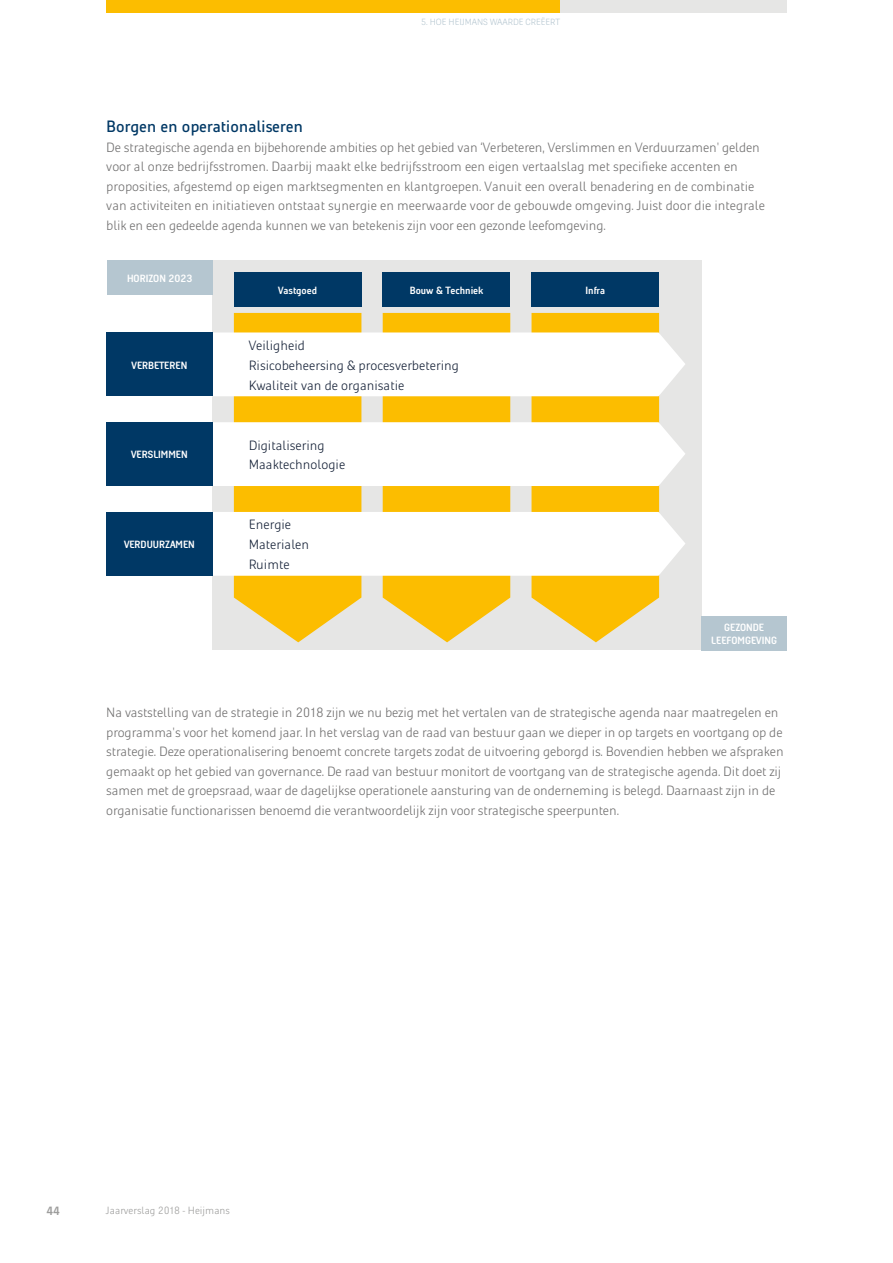
<style>
.page{position:relative;width:893px;height:1263px;background:#fff}
.page>*{position:absolute;margin:0;border:0;box-sizing:border-box;transform-origin:0 0}
.t1{font:16.5px "Heijmans";letter-spacing:-.01em;color:#003865}
.t2{font:300 13.5px/19.5px "Heijmans";letter-spacing:-.01em;color:#706f6f}
.t3{font:300 13.5px/19.8px "Heijmans";color:#152137}
.t4{font:700 12px "Heijmans Con";color:#9d9d9c}
.t5{font:700 10.5px/12.6px "Heijmans Con";color:#fff;text-align:center}
.t6{font:300 10.5px "Heijmans";color:#9d9d9c}
.t7{font:300 9px "Heijmans";color:#b5c6d0}
</style>
<div class="page">
<div style="left:711px;top:0;width:76px;height:13px;background:#e6e6e5"></div>
<div style="left:635px;top:0;width:76px;height:13px;background:#e6e6e5"></div>
<div style="left:560px;top:0;width:75px;height:13px;background:#e6e6e5"></div>
<div style="left:106px;top:0;width:454px;height:13px;background:#fcbd00"></div>
<div style="left:213px;top:260px;width:489px;height:390px;background:#e6e6e5"></div>
<div style="left:234px;top:273px;width:127px;height:34px;background:#003865"></div>
<div style="left:383px;top:273px;width:127px;height:34px;background:#003865"></div>
<div style="left:531px;top:273px;width:128px;height:34px;background:#003865"></div>
<svg style="left:212px;top:313px;width:473px;height:329px;background:#fae8b2"></svg>
<div style="left:702px;top:616px;width:85px;height:34px;background:#b5c6d0"></div>
<div style="left:107px;top:260px;width:106px;height:35px;background:#b5c6d0"></div>
<div style="left:106px;top:332px;width:107px;height:64px;background:#003865"></div>
<div style="left:106px;top:422px;width:107px;height:64px;background:#003865"></div>
<div style="left:106px;top:512px;width:107px;height:64px;background:#003865"></div>
<p class="t7" style="left:421px;top:16px;width:140px">5. HOE HEIJMANS WAARDE CREËERT</p>
<p class="t1" style="left:106px;top:116px;width:198px">Borgen en operationaliseren</p>
<p class="t2" style="left:106px;top:137px;width:660px">De strategische agenda en bijbehorende ambities op het gebied van ‘Verbeteren, Verslimmen en Verduurzamen' gelden voor al onze bedrijfsstromen. Daarbij maakt elke bedrijfsstroom een eigen vertaalslag met specifieke accenten en proposities, afgestemd op eigen marktsegmenten en klantgroepen. Vanuit een overall benadering en de combinatie van activiteiten en initiatieven ontstaat synergie en meerwaarde voor de gebouwde omgeving. Juist door die integrale blik en een gedeelde agenda kunnen we van betekenis zijn voor een gezonde leefomgeving.</p>
<p class="t5" style="left:127px;top:272px;width:67px">HORIZON 2023</p>
<p class="t5" style="left:132px;top:359px;width:57px">VERBETEREN</p>
<p class="t5" style="left:131px;top:448px;width:58px">VERSLIMMEN</p>
<p class="t5" style="left:124px;top:538px;width:72px">VERDUURZAMEN</p>
<p class="t5" style="left:278px;top:284px;width:41px">Vastgoed</p>
<p class="t5" style="left:410px;top:284px;width:75px">Bouw &amp; Techniek</p>
<p class="t5" style="left:585px;top:284px;width:21px">Infra</p>
<p class="t3" style="left:249px;top:335px;width:212px">Veiligheid<br>Risicobeheersing &amp; procesverbetering<br>Kwaliteit van de organisatie</p>
<p class="t3" style="left:249px;top:435px;width:98px">Digitalisering<br>Maaktechnologie</p>
<p class="t3" style="left:249px;top:515px;width:62px">Energie<br>Materialen<br>Ruimte</p>
<p class="t5" style="left:711px;top:621px;width:67px">GEZONDE<br>LEEFOMGEVING</p>
<p class="t2" style="left:106px;top:703px;width:679px">Na vaststelling van de strategie in 2018 zijn we nu bezig met het vertalen van de strategische agenda naar maatregelen en programma's voor het komend jaar. In het verslag van de raad van bestuur gaan we dieper in op targets en voortgang op de strategie. Deze operationalisering benoemt concrete targets zodat de uitvoering geborgd is. Bovendien hebben we afspraken gemaakt op het gebied van governance. De raad van bestuur monitort de voortgang van de strategische agenda. Dit doet zij samen met de groepsraad, waar de dagelijkse operationele aansturing van de onderneming is belegd. Daarnaast zijn in de organisatie functionarissen benoemd die verantwoordelijk zijn voor strategische speerpunten.</p>
<p class="t4" style="left:46px;top:1203px;width:15px">44</p>
<p class="t6" style="left:106px;top:1204px;width:125px">Jaarverslag 2018 - Heijmans</p>
</div>
